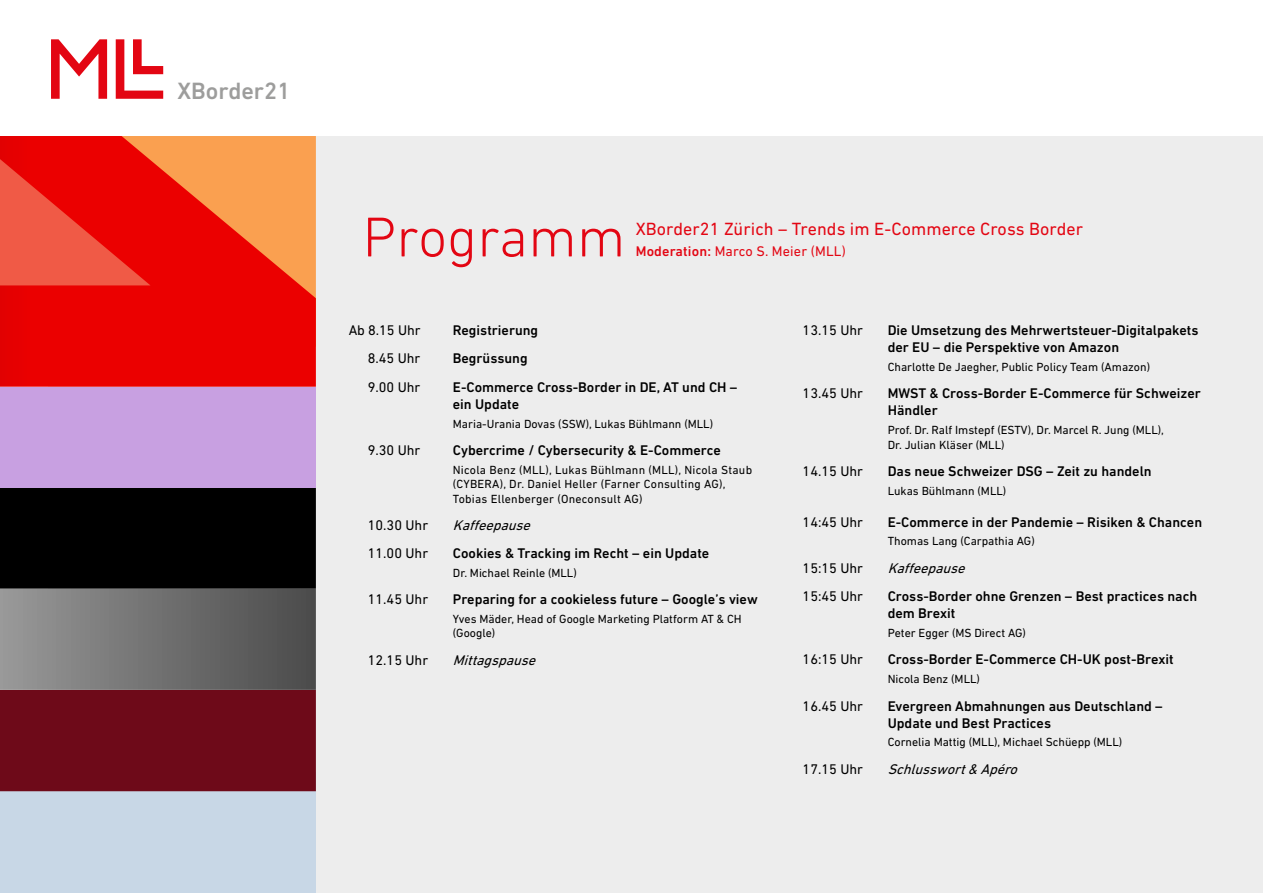
<style>
.page{position:relative;width:1263px;height:893px;background:#fff}
.page>*{position:absolute;margin:0;border:0;box-sizing:border-box;transform-origin:0 0}
.t1{font:300 57px "DIN Next LT Pro";letter-spacing:.005em;color:#e30613}
.t2{font:500 24px "DIN Next LT Pro";color:#9d9d9c}
.t3{font:18px "DIN Next LT Pro";letter-spacing:.005em;color:#e30613}
.t4{font:500 14.25px/17.1px "DIN Next LT Pro";color:#000}
.t5{font:14.25px "DIN Next LT Pro";color:#000}
.t6{font:italic 14.25px "DIN Next LT Pro";color:#000}
.t7{font:14.25px "DIN Next LT Pro";letter-spacing:.01em;color:#e30613}
.t8{font:12px/14.4px "DIN Next LT Pro";color:#000}
.t9{font:12px/14.4px "DIN Next LT Pro";letter-spacing:.02em;color:#000}
.s1{font-weight:500}
</style>
<div class="page">
<svg style="left:116px;top:39px;width:47px;height:60px"></svg>
<svg style="left:51px;top:39px;width:56px;height:60px"></svg>
<div style="left:49px;top:136px;width:1214px;height:757px;background:#ededed"></div>
<div style="left:0;top:488px;width:316px;height:101px;background:#000"></div>
<div style="left:0;top:387px;width:316px;height:101px;background:#c8a0e1"></div>
<svg style="left:0;top:589px;width:316px;height:304px"></svg>
<svg style="left:0;top:136px;width:316px;height:251px"></svg>
<h2 class="t2" style="left:178px;top:77px;width:114px">XBorder21</h2>
<h1 class="t1" style="left:363px;top:204px;width:264px">Programm</h1>
<p class="t3" style="left:636px;top:218px;width:449px">XBorder21 Zürich – Trends im E-Commerce Cross Border</p>
<p class="t7" style="left:636px;top:243px;width:211px"><span class="s1">Moderation:</span> Marco S. Meier (MLL)</p>
<p class="t5" style="left:349px;top:322px;width:74px">Ab 8.15 Uhr</p>
<p class="t4" style="left:453px;top:321px;width:87px">Registrierung</p>
<p class="t5" style="left:368px;top:350px;width:54px">8.45 Uhr</p>
<p class="t4" style="left:453px;top:350px;width:76px">Begrüssung</p>
<p class="t5" style="left:368px;top:379px;width:54px">9.00 Uhr</p>
<p class="t4" style="left:453px;top:378px;width:286px">E-Commerce Cross-Border in DE, AT und CH – ein Update</p>
<p class="t8" style="left:453px;top:416px;width:262px">Maria-Urania Dovas (SSW), Lukas Bühlmann (MLL)</p>
<p class="t5" style="left:368px;top:442px;width:54px">9.30 Uhr</p>
<p class="t4" style="left:453px;top:442px;width:270px">Cybercrime / Cybersecurity &amp; E-Commerce</p>
<p class="t9" style="left:453px;top:462px;width:301px">Nicola Benz (MLL), Lukas Bühlmann (MLL), Nicola Staub (CYBERA), Dr. Daniel Heller (Farner Consulting AG),<br>Tobias Ellenberger (Oneconsult AG)</p>
<p class="t5" style="left:368px;top:517px;width:62px">10.30 Uhr</p>
<p class="t6" style="left:453px;top:517px;width:83px">Kaffeepause</p>
<p class="t5" style="left:368px;top:545px;width:62px">11.00 Uhr</p>
<p class="t4" style="left:453px;top:545px;width:258px">Cookies &amp; Tracking im Recht – ein Update</p>
<p class="t8" style="left:453px;top:565px;width:125px">Dr. Michael Reinle (MLL)</p>
<p class="t5" style="left:368px;top:591px;width:62px">11.45 Uhr</p>
<p class="t4" style="left:453px;top:591px;width:306px">Preparing for a cookieless future – Google’s view</p>
<p class="t8" style="left:453px;top:612px;width:290px">Yves Mäder, Head of Google Marketing Platform AT &amp; CH (Google)</p>
<p class="t5" style="left:368px;top:652px;width:62px">12.15 Uhr</p>
<p class="t6" style="left:453px;top:652px;width:89px">Mittagspause</p>
<p class="t5" style="left:803px;top:322px;width:62px">13.15 Uhr</p>
<p class="t4" style="left:888px;top:321px;width:312px">Die Umsetzung des Mehrwertsteuer-Digitalpakets der EU – die Perspektive von Amazon</p>
<p class="t8" style="left:888px;top:359px;width:264px">Charlotte De Jaegher, Public Policy Team (Amazon)</p>
<p class="t5" style="left:803px;top:385px;width:62px">13.45 Uhr</p>
<p class="t4" style="left:888px;top:385px;width:315px">MWST &amp; Cross-Border E-Commerce für Schweizer<br>Händler</p>
<p class="t8" style="left:888px;top:423px;width:278px">Prof. Dr. Ralf Imstepf (ESTV), Dr. Marcel R. Jung (MLL),<br>Dr. Julian Kläser (MLL)</p>
<p class="t5" style="left:803px;top:463px;width:62px">14.15 Uhr</p>
<p class="t4" style="left:888px;top:463px;width:265px">Das neue Schweizer DSG – Zeit zu handeln</p>
<p class="t8" style="left:888px;top:483px;width:120px">Lukas Bühlmann (MLL)</p>
<p class="t5" style="left:803px;top:514px;width:62px">14:45 Uhr</p>
<p class="t4" style="left:888px;top:513px;width:316px">E-Commerce in der Pandemie – Risiken &amp; Chancen</p>
<p class="t8" style="left:888px;top:534px;width:149px">Thomas Lang (Carpathia AG)</p>
<p class="t5" style="left:803px;top:560px;width:62px">15:15 Uhr</p>
<p class="t6" style="left:888px;top:560px;width:83px">Kaffeepause</p>
<p class="t5" style="left:803px;top:588px;width:62px">15:45 Uhr</p>
<p class="t4" style="left:888px;top:587px;width:311px">Cross-Border ohne Grenzen – Best practices nach dem Brexit</p>
<p class="t8" style="left:888px;top:625px;width:140px">Peter Egger (MS Direct AG)</p>
<p class="t5" style="left:803px;top:651px;width:62px">16:15 Uhr</p>
<p class="t4" style="left:888px;top:651px;width:287px">Cross-Border E-Commerce CH-UK post-Brexit</p>
<p class="t8" style="left:888px;top:672px;width:94px">Nicola Benz (MLL)</p>
<p class="t5" style="left:803px;top:698px;width:62px">16.45 Uhr</p>
<p class="t4" style="left:888px;top:697px;width:276px">Evergreen Abmahnungen aus Deutschland –<br>Update und Best Practices</p>
<p class="t8" style="left:888px;top:735px;width:236px">Cornelia Mattig (MLL), Michael Schüepp (MLL)</p>
<p class="t5" style="left:803px;top:761px;width:62px">17.15 Uhr</p>
<p class="t6" style="left:888px;top:761px;width:136px">Schlusswort&amp;Apéro</p>
</div>
